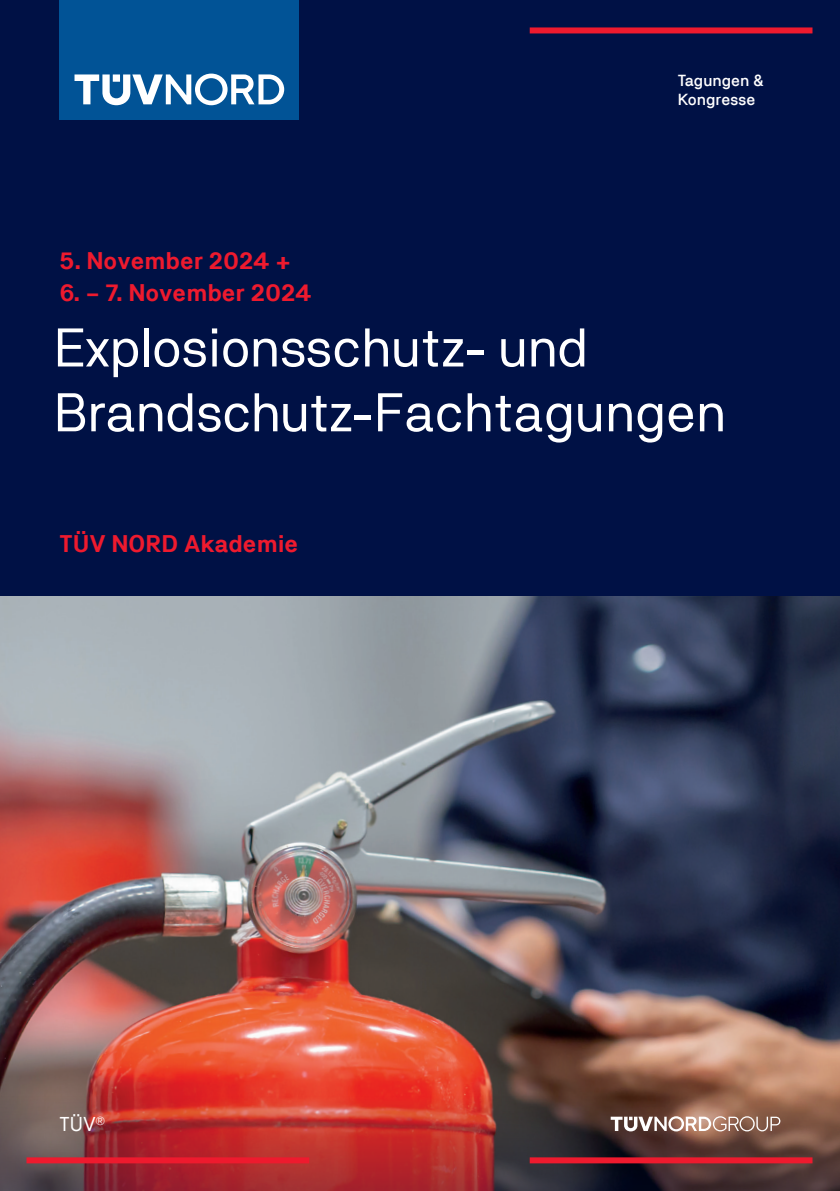
<style>
.page{position:relative;width:840px;height:1191px;background:#fff}
.page>*{position:absolute;margin:0;border:0;box-sizing:border-box;transform-origin:0 0}
.t1{font:54px/64.8px "TNG Pro";letter-spacing:-.01em;color:#fff}
.t2{font:700 24px "TNG Pro";color:#ee1a2e}
.t3{font:20px "TNG Pro";color:#fff}
.t4{font:500 16px/19.2px "TNG Pro";color:#fff}
</style>
<div class="page">
<img style="left:0;top:595px;width:839px;height:500px">
<svg style="left:0;top:1095px;width:839px;height:96px;background:#883835"></svg>
<div style="left:0;top:0;width:839px;height:595px;background:#001145"></div>
<div style="left:60px;top:0;width:239px;height:119px;background:#015396"></div>
<svg style="left:74px;top:74px;width:210px;height:31px"></svg>
<svg style="left:610px;top:1116px;width:170px;height:15px"></svg>
<div style="left:26px;top:1157px;width:283px;height:6px;background:#ee1a2e"></div>
<div style="left:529px;top:1157px;width:283px;height:6px;background:#ee1a2e"></div>
<div style="left:529px;top:27px;width:283px;height:6px;background:#ee1a2e"></div>
<p class="t2" style="left:60px;top:246px;width:232px">5. November 2024 +</p>
<p class="t2" style="left:60px;top:278px;width:254px">6. – 7. November 2024</p>
<p class="t4" style="left:677px;top:70px;width:87px">Tagungen &amp;<br>Kongresse</p>
<h1 class="t1" style="left:54px;top:314px;width:673px">Explosionsschutz- und<br>Brandschutz-Fachtagungen</h1>
<p class="t2" style="left:60px;top:529px;width:240px">TÜV NORD Akademie</p>
<p class="t3" style="left:60px;top:1112px;width:47px">TÜV<sup>®</sup></p>
</div>
